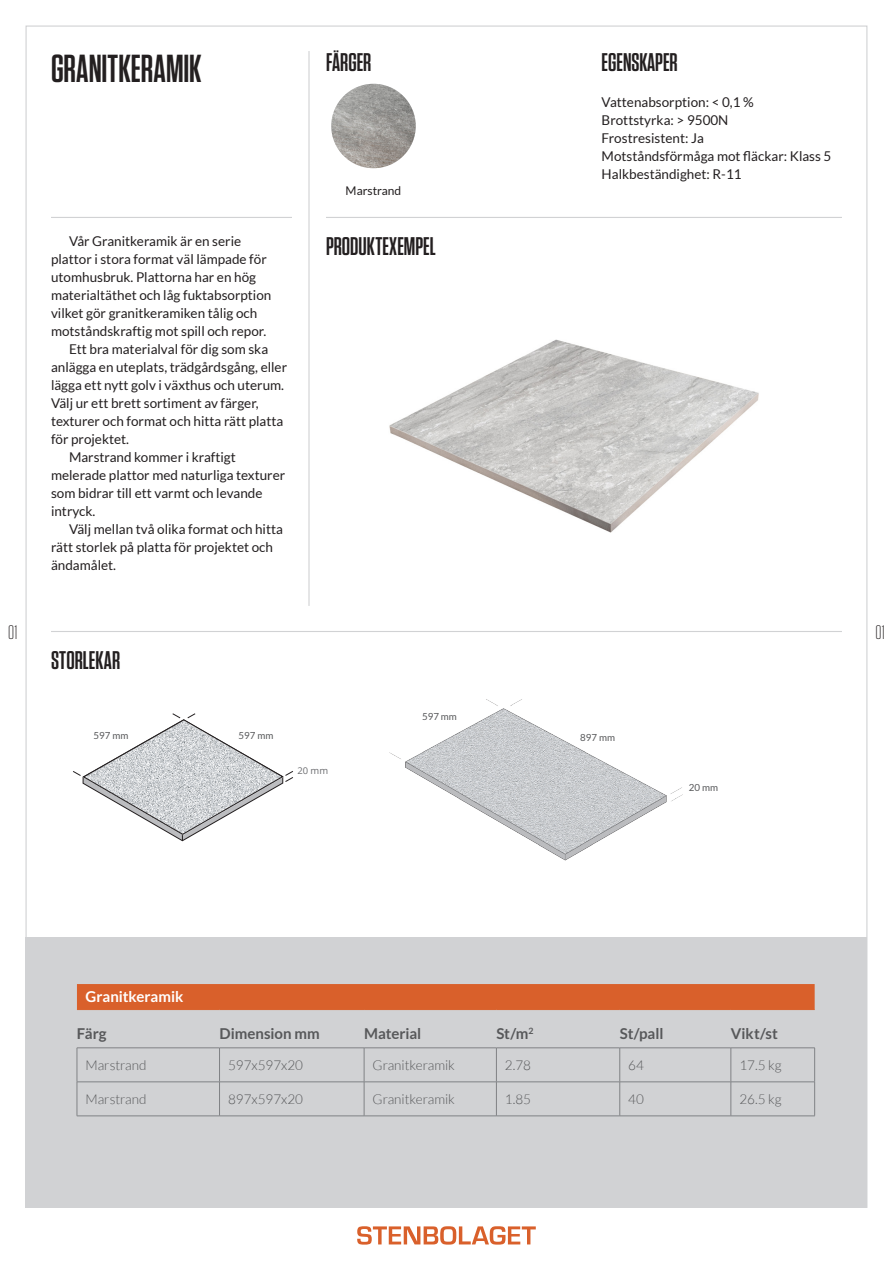
<style>
.page{position:relative;width:893px;height:1263px;background:#fff}
.page>*{position:absolute;margin:0;border:0;box-sizing:border-box;transform-origin:0 0}
.H3_5{font:600 39px "Tungsten Narrow";letter-spacing:.005em;color:#231f20}
.t1{font:600 25.5px "Tungsten Narrow";color:#231f20}
.t2{font:300 19.5px "Tungsten Narrow";color:#231f20}
.Lato-Bold-9-Grå{font:700 15px "Lato";color:#57585a}
.Lato-Bold-10-Vit{font:700 15px "Lato";letter-spacing:-.005em;color:#fff}
.Lato-Reg-9-Svart-IND{font:13.5px/18px "Lato";color:#231f20}
.Lato-Light-9-Grå{font:300 13.5px "Lato";color:#57585a}
.Färg_1{font:12px "Lato";color:#231f20}
.Lato-Light-9-Grå-2{font:9.75px "Lato";color:#57585a}
.t3{font:9.3px "Open Sans";color:#6c6d70}
</style>
<div class="page">
<svg style="left:357px;top:1226px;width:179px;height:18px"></svg>
<div style="left:26px;top:938px;width:841px;height:270px;background:#d1d2d4"></div>
<hr style="left:51px;top:631px;width:791px;height:1px;background:#d1d2d4">
<hr style="left:326px;top:217px;width:516px;height:1px;background:#d1d2d4">
<hr style="left:51px;top:217px;width:241px;height:1px;background:#d1d2d4">
<hr style="left:308px;top:51px;width:2px;height:555px;background:#d1d2d4">
<img style="left:389px;top:339px;width:370px;height:194px">
<img style="left:331px;top:84px;width:85px;height:84px;border-radius:42px">
<div style="left:77px;top:984px;width:738px;height:25px;background:#d9602b"></div>
<hr style="left:496px;top:1048px;width:1px;height:34px;background:#808285">
<hr style="left:619px;top:1048px;width:1px;height:34px;background:#808285">
<hr style="left:220px;top:1081px;width:144px;height:1px;background:#808285">
<hr style="left:364px;top:1081px;width:132px;height:1px;background:#808285">
<hr style="left:496px;top:1081px;width:124px;height:1px;background:#808285">
<hr style="left:496px;top:1082px;width:1px;height:34px;background:#808285">
<hr style="left:620px;top:1081px;width:111px;height:1px;background:#808285">
<hr style="left:619px;top:1082px;width:1px;height:34px;background:#808285">
<hr style="left:731px;top:1081px;width:84px;height:1px;background:#808285">
<hr style="left:220px;top:1115px;width:144px;height:1px;background:#808285">
<hr style="left:364px;top:1115px;width:132px;height:1px;background:#808285">
<hr style="left:496px;top:1115px;width:124px;height:1px;background:#808285">
<hr style="left:620px;top:1115px;width:111px;height:1px;background:#808285">
<hr style="left:731px;top:1115px;width:84px;height:1px;background:#808285">
<hr style="left:77px;top:1081px;width:143px;height:1px;background:#808285">
<hr style="left:77px;top:1115px;width:143px;height:1px;background:#808285">
<hr style="left:731px;top:1048px;width:1px;height:34px;background:#808285">
<hr style="left:731px;top:1082px;width:1px;height:34px;background:#808285">
<hr style="left:77px;top:1047px;width:143px;height:1px;background:#808285">
<hr style="left:77px;top:1048px;width:1px;height:34px;background:#808285">
<hr style="left:364px;top:1048px;width:1px;height:34px;background:#808285">
<hr style="left:77px;top:1082px;width:1px;height:34px;background:#808285">
<hr style="left:364px;top:1082px;width:1px;height:34px;background:#808285">
<hr style="left:220px;top:1047px;width:144px;height:1px;background:#808285">
<hr style="left:219px;top:1048px;width:1px;height:34px;background:#808285">
<hr style="left:364px;top:1047px;width:132px;height:1px;background:#808285">
<hr style="left:496px;top:1047px;width:124px;height:1px;background:#808285">
<hr style="left:620px;top:1047px;width:111px;height:1px;background:#808285">
<hr style="left:731px;top:1047px;width:84px;height:1px;background:#808285">
<hr style="left:814px;top:1048px;width:1px;height:34px;background:#808285">
<hr style="left:219px;top:1082px;width:1px;height:34px;background:#808285">
<hr style="left:814px;top:1082px;width:1px;height:34px;background:#808285">
<hr style="left:77px;top:1009px;width:143px;height:1px;background:#d9602b">
<hr style="left:220px;top:1009px;width:144px;height:1px;background:#d9602b">
<hr style="left:364px;top:1009px;width:132px;height:1px;background:#d9602b">
<hr style="left:496px;top:1009px;width:124px;height:1px;background:#d9602b">
<hr style="left:620px;top:1009px;width:111px;height:1px;background:#d9602b">
<hr style="left:731px;top:1009px;width:84px;height:1px;background:#d9602b">
<img style="left:389px;top:699px;width:294px;height:162px">
<svg style="left:73px;top:713px;width:220px;height:128px"></svg>
<div style="left:239px;top:732px;width:47px;height:15px;background:#fff"></div>
<div style="left:94px;top:732px;width:39px;height:15px;background:#fff"></div>
<p class="H3_5" style="left:51px;top:49px;width:152px">GRANITKERAMIK</p>
<h2 class="t1" style="left:326px;top:50px;width:47px">FÄRGER</h2>
<p class="Lato-Reg-9-Svart-IND" style="left:51px;top:232px;width:222px;text-indent:18px">Vår Granitkeramik är en serie plattor i stora format väl lämpade för utomhusbruk. Plattorna har en hög materialtäthet och låg fuktabsorption vilket gör granitkeramiken tålig och motståndskraftig mot spill och repor.</p>
<p class="Lato-Reg-9-Svart-IND" style="left:51px;top:340px;width:238px;text-indent:18px">Ett bra materialval för dig som ska anlägga en uteplats, trädgårdsgång, eller lägga ett nytt golv i växthus och uterum.<br>Välj ur ett brett sortiment av färger, texturer och format och hitta rätt platta för projektet.</p>
<p class="Lato-Reg-9-Svart-IND" style="left:51px;top:448px;width:236px;text-indent:18px">Marstrand kommer i kraftigt melerade plattor med naturliga texturer som bidrar till ett varmt och levande intryck.</p>
<p class="Lato-Reg-9-Svart-IND" style="left:51px;top:520px;width:233px;text-indent:18px">Välj mellan två olika format och hitta rätt storlek på platta för projektet och ändamålet.</p>
<p class="Färg_1" style="left:346px;top:184px;width:57px">Marstrand</p>
<h2 class="t1" style="left:326px;top:234px;width:111px">PRODUKTEXEMPEL</h2>
<h2 class="t1" style="left:602px;top:49px;width:78px">EGENSKAPER</h2>
<p class="Lato-Reg-9-Svart-IND" style="left:602px;top:93px;width:231px">Vattenabsorption: &lt; 0,1 %<br>Brottstyrka: &gt; 9500N<br>Frostresistent: Ja<br>Motståndsförmåga mot fläckar: Klass 5<br>Halkbeständighet: R-11</p>
<h3 class="t2" style="left:8px;top:623px;width:11px">01</h3>
<h3 class="t2" style="left:875px;top:623px;width:11px">01</h3>
<h2 class="t1" style="left:51px;top:647px;width:71px">STORLEKAR</h2>
<p class="Lato-Light-9-Grå-2" style="left:94px;top:730px;width:36px">597 mm</p>
<p class="Lato-Light-9-Grå-2" style="left:239px;top:730px;width:36px">597 mm</p>
<p class="t3" style="left:94px;top:730px;width:38px">600 mm</p>
<p class="t3" style="left:239px;top:730px;width:38px">600 mm</p>
<p class="t3" style="left:297px;top:764px;width:32px">20 mm</p>
<p class="Lato-Light-9-Grå-2" style="left:422px;top:711px;width:36px">597 mm</p>
<p class="Lato-Light-9-Grå-2" style="left:580px;top:731px;width:36px">897 mm</p>
<p class="Lato-Light-9-Grå-2" style="left:689px;top:782px;width:31px">20 mm</p>
<p class="Lato-Bold-10-Vit" style="left:85px;top:988px;width:99px">Granitkeramik</p>
<p class="Lato-Bold-9-Grå" style="left:77px;top:1025px;width:31px">Färg</p>
<p class="Lato-Bold-9-Grå" style="left:220px;top:1025px;width:102px">Dimension mm</p>
<p class="Lato-Bold-9-Grå" style="left:364px;top:1025px;width:59px">Material</p>
<p class="Lato-Bold-9-Grå" style="left:496px;top:1025px;width:38px">St/m<sup>2</sup></p>
<p class="Lato-Bold-9-Grå" style="left:620px;top:1025px;width:45px">St/pall</p>
<p class="Lato-Bold-9-Grå" style="left:731px;top:1025px;width:49px">Vikt/st</p>
<p class="Lato-Light-9-Grå" style="left:85px;top:1058px;width:63px">Marstrand</p>
<p class="Lato-Light-9-Grå" style="left:228px;top:1058px;width:77px">597x597x20</p>
<p class="Lato-Light-9-Grå" style="left:373px;top:1058px;width:84px">Granitkeramik</p>
<p class="Lato-Light-9-Grå" style="left:505px;top:1058px;width:28px">2.78</p>
<p class="Lato-Light-9-Grå" style="left:628px;top:1058px;width:17px">64</p>
<p class="Lato-Light-9-Grå" style="left:739px;top:1058px;width:44px">17.5 kg</p>
<p class="Lato-Light-9-Grå" style="left:85px;top:1092px;width:63px">Marstrand</p>
<p class="Lato-Light-9-Grå" style="left:228px;top:1092px;width:77px">897x597x20</p>
<p class="Lato-Light-9-Grå" style="left:373px;top:1092px;width:84px">Granitkeramik</p>
<p class="Lato-Light-9-Grå" style="left:505px;top:1092px;width:28px">1.85</p>
<p class="Lato-Light-9-Grå" style="left:628px;top:1092px;width:17px">40</p>
<p class="Lato-Light-9-Grå" style="left:739px;top:1092px;width:44px">26.5 kg</p>
</div>
